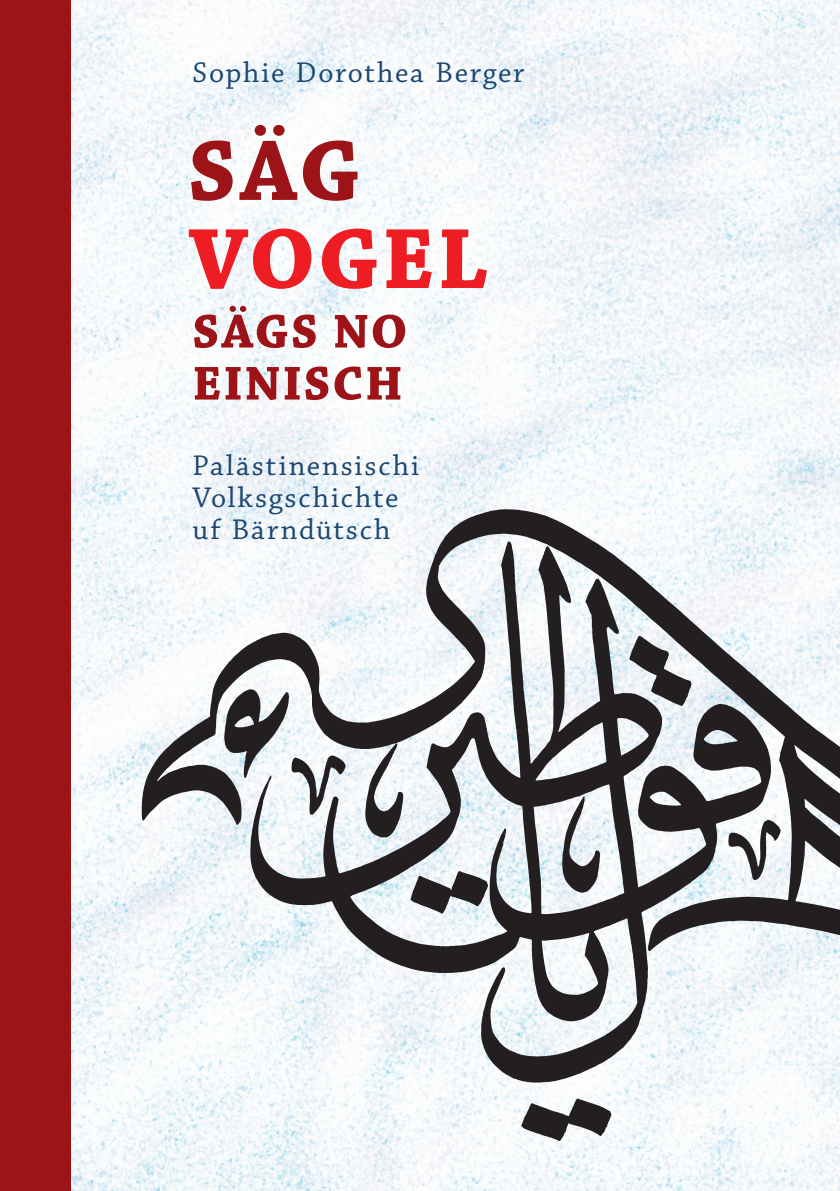
<style>
.page{position:relative;width:840px;height:1191px;background:#fff}
.page>*{position:absolute;margin:0;border:0;box-sizing:border-box;transform-origin:0 0}
.t1{font:700 90px "Chaparral Pro";letter-spacing:.03em;color:#ee1d23}
.t2{font:700 90px "Chaparral Pro";color:#9c1418}
.t3{font:700 50px/52px "Chaparral Pro";letter-spacing:.04em;color:#9c1418}
.t4{font:30px/32px "Chaparral Pro";letter-spacing:.06em;color:#1c4771}
</style>
<div class="page">
<div style="left:0;top:0;width:72px;height:1191px;background:#9c1418"></div>
<img style="left:72px;top:0;width:767px;height:1191px">
<img style="left:137px;top:469px;width:702px;height:684px">
<p class="t4" style="left:192px;top:57px;width:333px">Sophie Dorothea Berger</p>
<h1 class="t2" style="left:188px;top:118px;width:173px">SÄG</h1>
<h1 class="t1" style="left:188px;top:206px;width:301px">VOGEL</h1>
<h2 class="t3" style="left:192px;top:307px;width:216px">SÄGS NO<br>EINISCH</h2>
<p class="t4" style="left:192px;top:450px;width:228px">Palästinensischi<br>Volksgschichte uf Bärndütsch</p>
</div>
